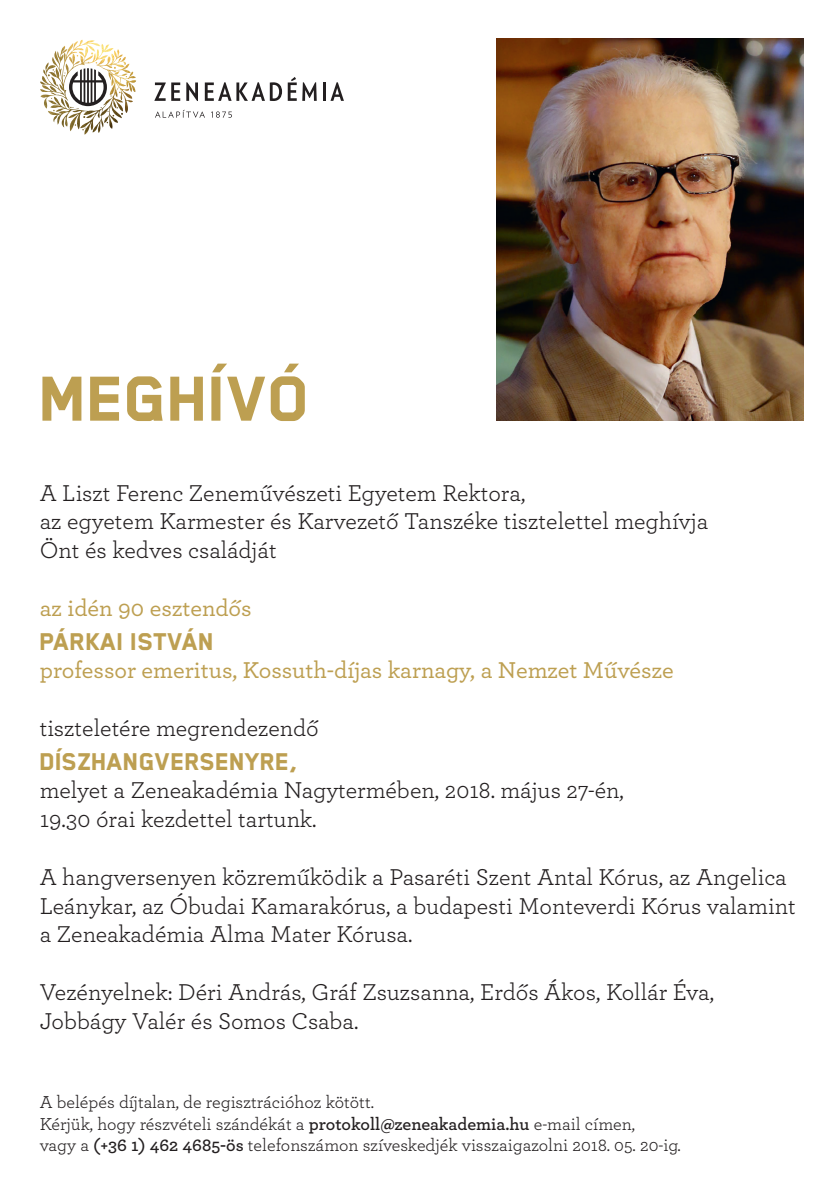
<style>
.page{position:relative;width:840px;height:1191px;background:#fff}
.page>*{position:absolute;margin:0;border:0;box-sizing:border-box;transform-origin:0 0}
.t1{font:800 73.4px "Blender Pro";letter-spacing:-.005em;color:#bd9f51}
.t2{font:800 28px "Blender Pro";color:#bd9f51}
.t3{font:24px/28.8px "Archer Pro";color:#231f20}
.t4{font:500 24px "Archer Pro";color:#bd9f51}
.t5{font:18px/21.6px "Archer Pro";color:#231f20}
.s1{font-weight:600}
</style>
<div class="page">
<img style="left:496px;top:38px;width:307px;height:383px">
<svg style="left:155px;top:110px;width:50px;height:8px"></svg>
<svg style="left:211px;top:111px;width:21px;height:7px"></svg>
<svg style="left:154px;top:82px;width:26px;height:19px"></svg>
<svg style="left:186px;top:82px;width:12px;height:19px"></svg>
<svg style="left:205px;top:77px;width:91px;height:24px"></svg>
<svg style="left:302px;top:82px;width:14px;height:19px"></svg>
<hr style="left:323px;top:82px;width:3px;height:19px;background:#231f20">
<svg style="left:330px;top:82px;width:14px;height:19px"></svg>
<img style="left:40px;top:41px;width:73px;height:68px">
<p class="t1" style="left:40px;top:359px;width:272px">MEGHÍVÓ</p>
<p class="t3" style="left:40px;top:477px;width:669px">A Liszt Ferenc Zeneművészeti Egyetem Rektora,<br>az egyetem Karmester és Karvezető Tanszéke tisztelettel meghívja<br>Önt és kedves családját</p>
<p class="t4" style="left:40px;top:590px;width:213px">az idén 90 esztendős</p>
<p class="t2" style="left:40px;top:626px;width:176px">PÁRKAI ISTVÁN</p>
<p class="t4" style="left:40px;top:653px;width:635px">professor emeritus, Kossuth‑díjas karnagy, a Nemzet Művésze</p>
<p class="t3" style="left:40px;top:712px;width:280px">tiszteletére megrendezendő</p>
<p class="t2" style="left:40px;top:746px;width:260px">DÍSZHANGVERSENYRE,</p>
<p class="t3" style="left:40px;top:775px;width:585px">melyet a Zeneakadémia Nagytermében, 2018. május 27-én,<br>19.30 órai kezdettel tartunk.</p>
<p class="t3" style="left:40px;top:861px;width:757px">A hangversenyen közreműködik a Pasaréti Szent Antal Kórus, az Angelica<br>Leánykar, az Óbudai Kamarakórus, a budapesti Monteverdi Kórus valamint a Zeneakadémia Alma Mater Kórusa.</p>
<p class="t3" style="left:40px;top:976px;width:675px">Vezényelnek: Déri András, Gráf Zsuzsanna, Erdős Ákos, Kollár Éva,<br>Jobbágy Valér és Somos Csaba.</p>
<p class="t5" style="left:40px;top:1090px;width:642px">A belépés díjtalan, de regisztrációhoz kötött.<br>Kérjük, hogy részvételi szándékát a <span class="s1">protokoll@zeneakademia.hu</span> e-mail címen,<br>vagy a <span class="s1">(+36 1) 462 4685-ös</span> telefonszámon szíveskedjék visszaigazolni 2018. 05. 20-ig.</p>
</div>
